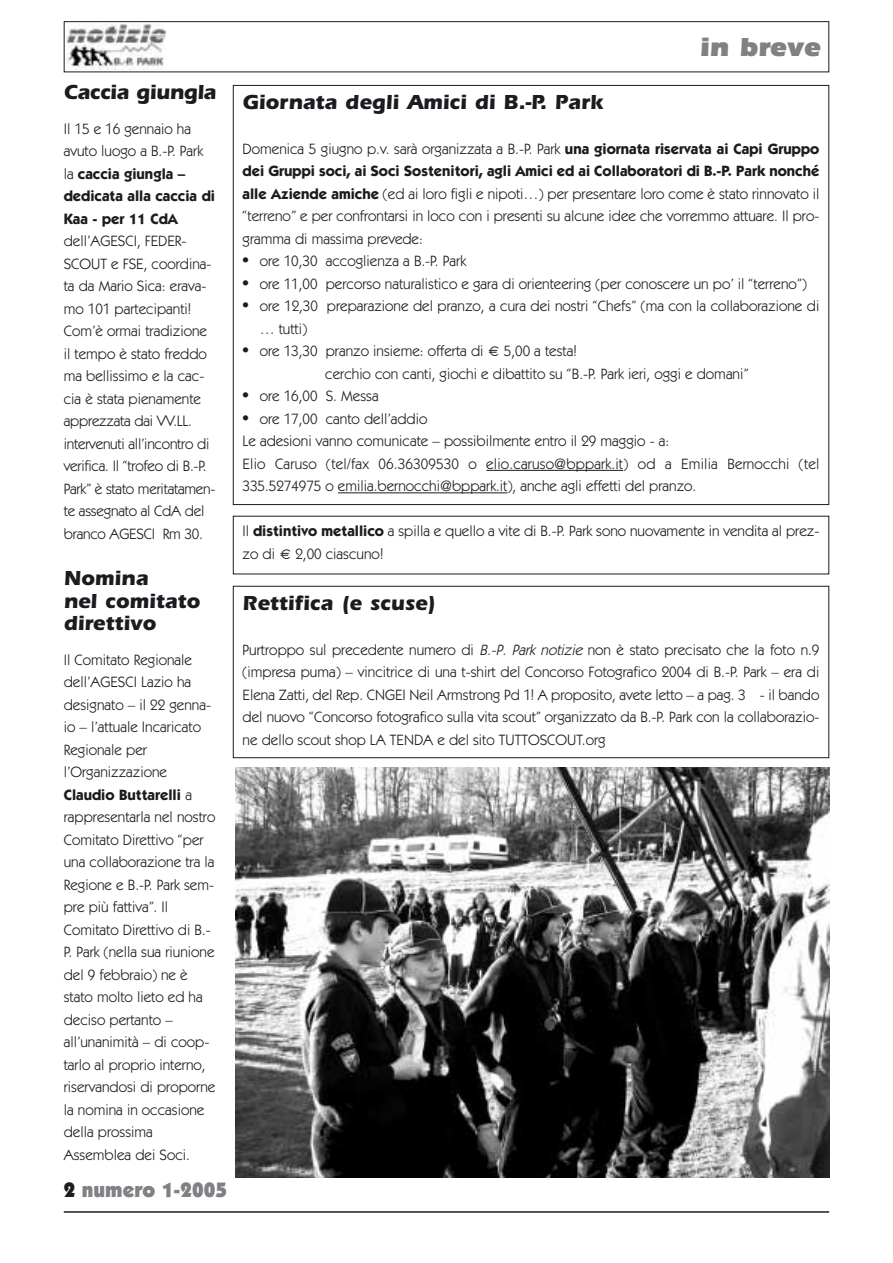
<style>
.page{position:relative;width:893px;height:1263px;background:#fff}
.page>*{position:absolute;margin:0;border:0;box-sizing:border-box;transform-origin:0 0}
.t1{font:900 27px "Itc Eras";color:#818084}
.t2{font:700 21px/22.5px "Itc Eras";color:#1b1c20}
.t3{font:700 21px "Itc Eras";letter-spacing:-.02em;color:#1b1c20}
.t4{font:900 21px "Itc Kabel";color:#818084}
.t5{font:15px/22.5px "Itc Kabel";color:#1b1c20}
.t6{font:700 15px/22.5px "Itc Kabel";color:#1b1c20}
.s1{font-weight:400}
.s2{font-weight:700}
.s3{color:#1b1c20}
.s4{font-family:"Gill Sans";font-weight:700;font-size:18px}
.s5{font-family:"Helvetica"}
.s6{font-style:italic}
</style>
<div class="page">
<hr style="left:64px;top:1211px;width:765px;height:2px;background:#1b1c20">
<img style="left:67px;top:24px;width:99px;height:46px">
<div style="left:64px;top:21px;width:765px;height:51px;border:1px solid #1b1c20"></div>
<hr style="left:486px;top:470px;width:137px;height:1px;background:#1b1c20">
<hr style="left:338px;top:492px;width:169px;height:1px;background:#1b1c20">
<div style="left:233px;top:586px;width:596px;height:172px;border:1px solid #1b1c20"></div>
<img style="left:235px;top:767px;width:594px;height:411px">
<h2 class="t3" style="left:64px;top:85px;width:154px">Caccia giungla</h2>
<p class="t6" style="left:64px;top:118px;width:153px"><span class="s1">Il 15 e 16 gennaio ha avuto luogo a B.-P. Park la</span> caccia giungla – dedicata alla caccia di<br>Kaa - per 11 CdA</p>
<p class="t5" style="left:64px;top:231px;width:153px">dell’AGESCI, FEDER-<br>SCOUT e FSE, coordina&shy;ta da Mario Sica: erava&shy;mo 101 partecipanti!<br>Com’è ormai tradizione il tempo è stato freddo ma bellissimo e la cac&shy;cia è stata pienamente apprezzata dai VV.LL. intervenuti all’incontro di verifica. Il “trofeo di B.-P.<br>Park” è stato meritatamen&shy;te assegnato al CdA del branco AGESCI Rm 30.</p>
<h2 class="t2" style="left:64px;top:569px;width:138px">Nomina<br>nel comitato direttivo</h2>
<p class="t5" style="left:64px;top:649px;width:153px">Il Comitato Regionale dell’AGESCI Lazio ha designato – il 22 genna&shy;io – l’attuale Incaricato<br>Regionale per l’Organizzazione<br><span class="s2">Claudio Buttarelli</span> a rappresentarla nel nostro<br>Comitato Direttivo “per una collaborazione tra la<br>Regione e B.-P. Park sem&shy;pre più fattiva”. Il<br>Comitato Direttivo di B.-<br>P. Park (nella sua riunione del 9 febbraio) ne è stato molto lieto ed ha deciso pertanto – all’unanimità – di coop&shy;tarlo al proprio interno, riservandosi di proporne la nomina in occasione della prossima<br>Assemblea dei Soci.</p>
<h2 class="t4" style="left:64px;top:1182px;width:165px"><span class="s3">2</span> numero 1-2005</h2>
<h1 class="t1" style="left:700px;top:38px;width:122px">in breve</h1>
<h2 class="t2" style="left:243px;top:93px;width:362px">Giornata degli Amici di B.-P. Park</h2>
<p class="t5" style="left:243px;top:138px;width:578px;text-align:justify">Domenica 5 giugno p.v. sarà organizzata a B.-P. Park <span class="s2">una giornata riservata ai Capi Gruppo dei Gruppi soci, ai Soci Sostenitori, agli Amici ed ai Collaboratori di B.-P. Park nonché alle Aziende amiche</span> (ed ai loro figli e nipoti…) per presentare loro come è stato rinnovato il “terreno” e per confrontarsi in loco con i presenti su alcune idee che vorremmo attuare. Il pro&shy;gramma di massima prevede:</p>
<p class="t5" style="left:243px;top:251px;width:225px"><span class="s4">•</span> ore 10,30 accoglienza a B.-P. Park</p>
<p class="t5" style="left:243px;top:273px;width:566px"><span class="s4">•</span> ore 11,00 percorso naturalistico e gara di orienteering (per conoscere un po’ il “terreno”)</p>
<p class="t5" style="left:260px;top:296px;width:561px;text-indent:-17px"><span class="s4">•</span> ore 12,30 preparazione del pranzo, a cura dei nostri “Chefs” (ma con la collaborazione di … tutti)</p>
<p class="t5" style="left:325px;top:341px;width:425px;text-indent:-82px"><span class="s4">•</span> ore 13,30 pranzo insieme: offerta di <span class="s5">€</span> 5,00 a testa!<br>cerchio con canti, giochi e dibattito su “B.-P. Park ieri, oggi e domani”</p>
<p class="t5" style="left:243px;top:386px;width:138px"><span class="s4">•</span> ore 16,00 S. Messa</p>
<p class="t5" style="left:243px;top:408px;width:578px"><span class="s4">•</span> ore 17,00 canto dell’addio<br>Le adesioni vanno comunicate – possibilmente entro il 29 maggio - a:<br>Elio Caruso (tel/fax 06.36309530 o elio.caruso@bppark.it) od a Emilia Bernocchi (tel 335.5274975 o emilia.bernocchi@bppark.it), anche agli effetti del pranzo.</p>
<p class="t5" style="left:243px;top:521px;width:578px">Il <span class="s2">distintivo metallico</span> a spilla e quello a vite di B.-P. Park sono nuovamente in vendita al prez&shy;zo di <span class="s5">€</span> 2,00 ciascuno!</p>
<h2 class="t2" style="left:243px;top:594px;width:195px">Rettifica (e scuse)</h2>
<p class="t5" style="left:243px;top:639px;width:578px;text-align:justify">Purtroppo sul precedente numero di <span class="s6">B.-P. Park notizie</span> non è stato precisato che la foto n.9 (impresa puma) – vincitrice di una t-shirt del Concorso Fotografico 2004 di B.-P. Park – era di Elena Zatti, del Rep. CNGEI Neil Armstrong Pd 1! A proposito, avete letto – a pag. 3 - il bando del nuovo “Concorso fotografico sulla vita scout” organizzato da B.-P. Park con la collaborazio&shy;ne dello scout shop LA TENDA e del sito TUTTOSCOUT.org</p>
</div>
